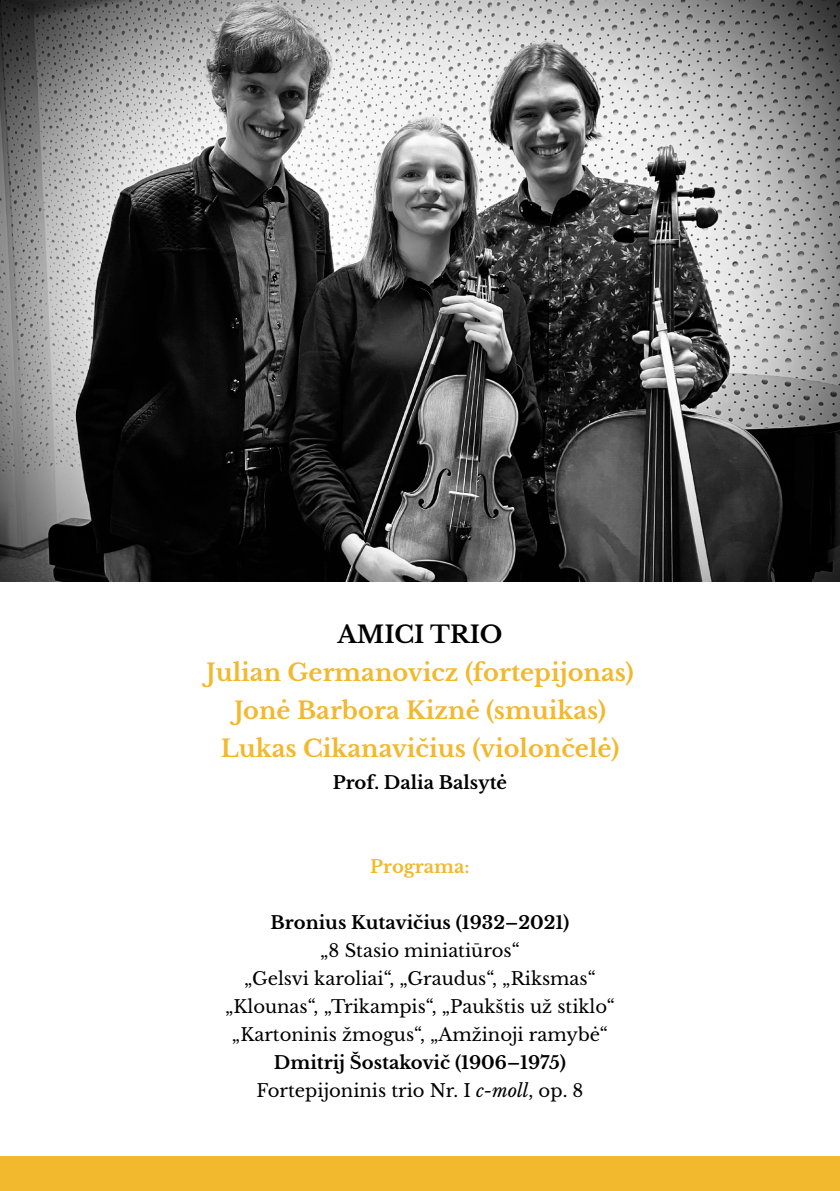
<style>
.page{position:relative;width:840px;height:1191px;background:#fff}
.page>*{position:absolute;margin:0;border:0;box-sizing:border-box;transform-origin:0 0}
.t1{font:700 24px/38px "Libre Baskerville";color:#f2b82e;text-align:center}
.t2{font:700 24px "Libre Baskerville";color:#000}
.t3{font:18px/28px "Libre Baskerville";color:#000;text-align:center}
.t4{font:700 18px/28px "Libre Baskerville";color:#000;text-align:center}
.t5{font:700 18px "Libre Baskerville";color:#f2b82e}
.s1{font-weight:400}
.s2{font-weight:400;font-style:italic}
</style>
<div class="page">
<img style="left:0;top:0;width:839px;height:581px">
<div style="left:0;top:1157px;width:839px;height:34px;background:#f2b82e"></div>
<h1 class="t2" style="left:337px;top:619px;width:166px">AMICI TRIO</h1>
<h1 class="t1" style="left:206px;top:653px;width:428px">Julian Germanovicz (fortepijonas)<br>Jonė Barbora Kiznė (smuikas)<br>Lukas Cikanavičius (violončelė)</h1>
<p class="t4" style="left:332px;top:768px;width:176px">Prof. Dalia Balsytė</p>
<p class="t5" style="left:370px;top:855px;width:101px">Programa:</p>
<p class="t4" style="left:270px;top:908px;width:300px">Bronius Kutavičius (1932–2021)</p>
<p class="t3" style="left:225px;top:936px;width:391px">„8 Stasio miniatiūros“<br>„Gelsvi karoliai“, „Graudus“, „Riksmas“ „Klounas“, „Trikampis“, „Paukštis už stiklo“ „Kartoninis žmogus“, „Amžinoji ramybė“</p>
<p class="t4" style="left:256px;top:1048px;width:328px">Dmitrij Šostakovič (1906–1975)<br><span class="s1">Fortepijoninis trio Nr. I</span> <span class="s2">c-moll</span><span class="s1">, op. 8</span></p>
</div>
